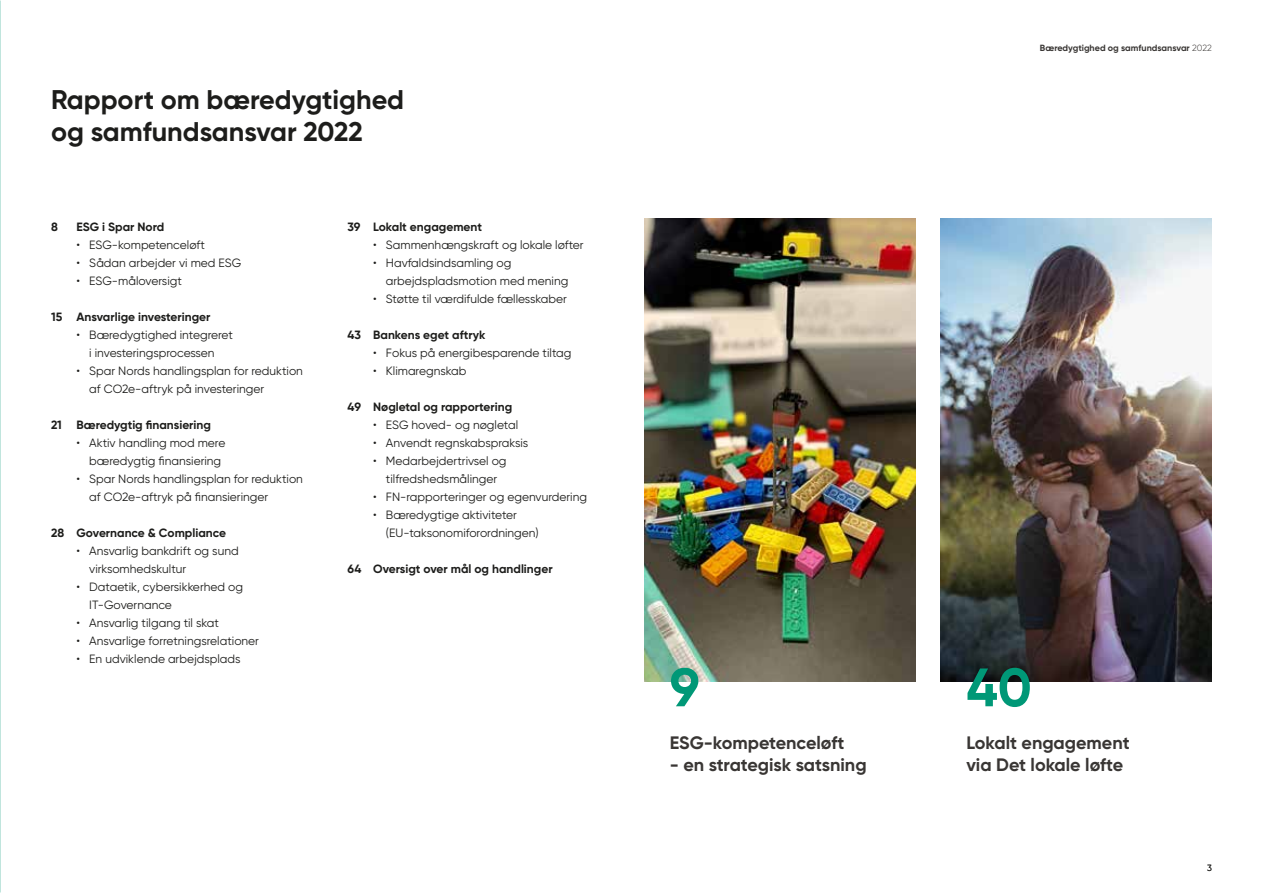
<style>
.page{position:relative;width:1263px;height:893px;background:#fff}
.page>*{position:absolute;margin:0;border:0;box-sizing:border-box;transform-origin:0 0}
.t1{font:700 54px "Gilroy";color:#009877}
.t2{font:700 27px/32.4px "Gilroy";color:#1d1d1b}
.t3{font:700 18px/21.6px "Gilroy";color:#393634}
.t4{font:12px/18px "Gilroy";color:#1d1d1b}
.t5{font:700 12px "Gilroy";color:#1d1d1b}
.t6{font:700 9px "Gilroy";color:#393634}
.t7{font:9px "Gilroy";color:#1d1d1b}
.s1{font-weight:300}
</style>
<div class="page">
<img style="left:941px;top:219px;width:271px;height:462px">
<img style="left:644px;top:219px;width:271px;height:462px">
<h2 class="t2" style="left:51px;top:83px;width:355px">Rapport om bæredygtighed og samfundsansvar 2022</h2>
<p class="t5" style="left:51px;top:219px;width:8px">8</p>
<p class="t5" style="left:77px;top:219px;width:89px">ESG i Spar Nord</p>
<p class="t4" style="left:77px;top:236px;width:130px">• ESG-kompetenceløft</p>
<p class="t4" style="left:77px;top:254px;width:166px">• Sådan arbejder vi med ESG</p>
<p class="t4" style="left:77px;top:272px;width:107px">• ESG-måloversigt</p>
<p class="t5" style="left:51px;top:309px;width:161px">15 Ansvarlige investeringer</p>
<p class="t4" style="left:77px;top:326px;width:158px;text-align:center">• Bæredygtighed integreret i investeringsprocessen</p>
<p class="t4" style="left:89px;top:362px;width:215px;text-indent:-13px">• Spar Nords handlingsplan for reduktion af CO2e-aftryk på investeringer</p>
<p class="t5" style="left:51px;top:417px;width:161px">21 Bæredygtig finansiering</p>
<p class="t4" style="left:89px;top:434px;width:138px;text-indent:-13px">• Aktiv handling mod mere bæredygtig finansiering</p>
<p class="t4" style="left:89px;top:470px;width:215px;text-indent:-13px">• Spar Nords handlingsplan for reduktion af CO2e-aftryk på finansieringer</p>
<p class="t5" style="left:51px;top:525px;width:177px">28 Governance &amp; Compliance</p>
<p class="t4" style="left:89px;top:542px;width:151px;text-indent:-13px">• Ansvarlig bankdrift og sund virksomhedskultur</p>
<p class="t4" style="left:89px;top:578px;width:155px;text-indent:-13px">• Dataetik, cybersikkerhed og<br>IT-Governance</p>
<p class="t4" style="left:77px;top:614px;width:144px">• Ansvarlig tilgang til skat</p>
<p class="t4" style="left:77px;top:632px;width:184px">• Ansvarlige forretningsrelationer</p>
<p class="t4" style="left:77px;top:650px;width:166px">• En udviklende arbejdsplads</p>
<p class="t5" style="left:348px;top:219px;width:136px">39 Lokalt engagement</p>
<p class="t4" style="left:373px;top:236px;width:212px">• Sammenhængskraft og lokale løfter</p>
<p class="t4" style="left:386px;top:254px;width:184px;text-indent:-13px">• Havfaldsindsamling og arbejdspladsmotion med mening</p>
<p class="t4" style="left:373px;top:290px;width:195px">• Støtte til værdifulde fællesskaber</p>
<p class="t5" style="left:348px;top:327px;width:139px">43 Bankens eget aftryk</p>
<p class="t4" style="left:373px;top:344px;width:200px">• Fokus på energibesparende tiltag</p>
<p class="t4" style="left:373px;top:362px;width:95px">• Klimaregnskab</p>
<p class="t5" style="left:348px;top:399px;width:166px">49 Nøgletal og rapportering</p>
<p class="t4" style="left:373px;top:416px;width:146px">• ESG hoved- og nøgletal</p>
<p class="t4" style="left:373px;top:434px;width:157px">• Anvendt regnskabspraksis</p>
<p class="t4" style="left:373px;top:452px;width:135px;text-align:center">• Medarbejdertrivsel og tilfredshedsmålinger</p>
<p class="t4" style="left:373px;top:488px;width:215px">• FN-rapporteringer og egenvurdering</p>
<p class="t4" style="left:386px;top:506px;width:154px;text-indent:-13px">• Bæredygtige aktiviteter (EU-taksonomiforordningen)</p>
<p class="t5" style="left:348px;top:561px;width:206px">64 Oversigt over mål og handlinger</p>
<h1 class="t1" style="left:670px;top:654px;width:31px">9</h1>
<h3 class="t3" style="left:670px;top:732px;width:176px">ESG-kompetenceløft</h3>
<h3 class="t3" style="left:670px;top:754px;width:198px">- en strategisk satsning</h3>
<p class="t6" style="left:1040px;top:42px;width:173px">Bæredygtighed og samfundsansvar <span class="s1">2022</span></p>
<h1 class="t1" style="left:966px;top:654px;width:67px">40</h1>
<h3 class="t3" style="left:966px;top:732px;width:165px">Lokalt engagement via Det lokale løfte</h3>
<p class="t7" style="left:1207px;top:862px;width:6px">3</p>
</div>
